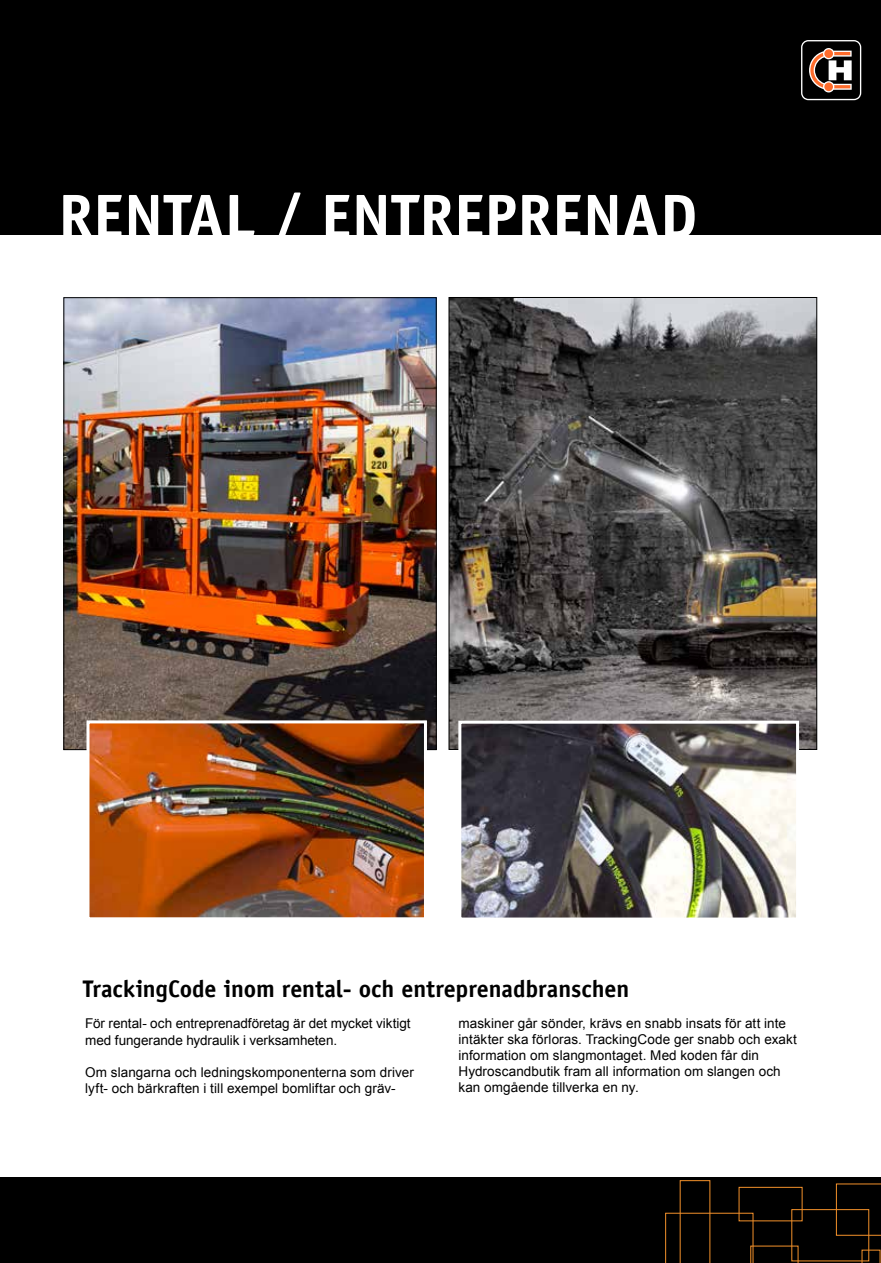
<style>
.page{position:relative;width:881px;height:1263px;background:#fff}
.page>*{position:absolute;margin:0;border:0;box-sizing:border-box;transform-origin:0 0}
.t1{font:700 63px "Officina Sans LT";color:#fff}
.t2{font:700 24px "Officina Sans LT";color:#000}
.t3{font:13.5px/16.2px "Arial";letter-spacing:.005em;color:#000}
</style>
<div class="page">
<img style="left:65px;top:299px;width:369px;height:449px">
<img style="left:450px;top:299px;width:364px;height:449px">
<img style="left:90px;top:724px;width:333px;height:192px">
<div style="left:86px;top:720px;width:341px;height:200px;border:3px solid #fff"></div>
<img style="left:462px;top:725px;width:332px;height:191px">
<div style="left:458px;top:721px;width:340px;height:199px;border:3px solid #fff"></div>
<div style="left:0;top:0;width:880px;height:235px;background:#000"></div>
<div style="left:0;top:1178px;width:880px;height:85px;background:#000"></div>
<svg style="left:801px;top:40px;width:60px;height:61px"></svg>
<svg style="left:665px;top:1180px;width:133px;height:83px"></svg>
<svg style="left:861px;top:1250px;width:19px;height:13px"></svg>
<svg style="left:835px;top:1183px;width:45px;height:52px"></svg>
<div style="left:791px;top:1209px;width:77px;height:52px;border:1px solid #f3912b"></div>
<div style="left:738px;top:1187px;width:64px;height:34px;border:1px solid #f3912b"></div>
<h1 class="t1" style="left:58px;top:177px;width:640px">RENTAL / ENTREPRENAD</h1>
<h2 class="t2" style="left:83px;top:973px;width:547px">TrackingCode inom rental- och entreprenadbranschen</h2>
<p class="t3" style="left:85px;top:1016px;width:327px">För rental- och entreprenadföretag är det mycket viktigt med fungerande hydraulik i verksamheten.</p>
<p class="t3" style="left:85px;top:1064px;width:330px">Om slangarna och ledningskomponenterna som driver lyft- och bärkraften i till exempel bomliftar och gräv-</p>
<p class="t3" style="left:458px;top:1015px;width:340px">maskiner går sönder, krävs en snabb insats för att inte intäkter ska förloras. TrackingCode ger snabb och exakt information om slangmontaget. Med koden får din Hydroscandbutik fram all information om slangen och kan omgående tillverka en ny.</p>
</div>
